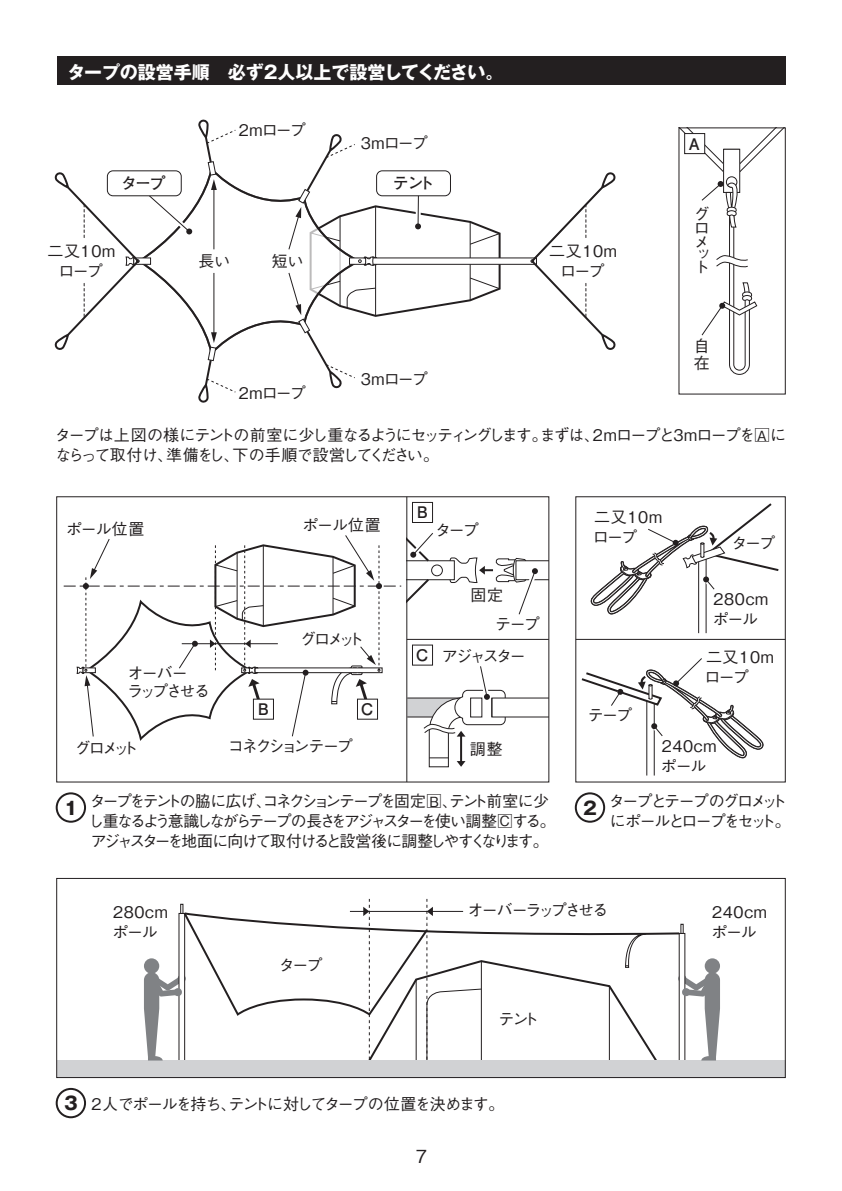
<style>
.page{position:relative;width:842px;height:1191px;background:#fff}
.page>*{position:absolute;margin:0;border:0;box-sizing:border-box;transform-origin:0 0}
.t1{font:700 18px "Gothic MB101 Pro";color:#fff}
.t2{font:700 18px "Gothic MB101 Pro";color:#231f20}
.t3{font:500 18px "Gothic BBB Pro";color:#231f20}
.t4{font:500 16px/13.2px "Gothic BBB Pro";letter-spacing:-.11em;color:#231f20}
.t5{font:500 16px/20px "Gothic BBB Pro";letter-spacing:-.15em;color:#231f20}
.t6{font:500 16px/20px "Gothic BBB Pro";letter-spacing:.04em;color:#231f20}
.t7{font:500 16px "Gothic BBB Pro";letter-spacing:-.08em;color:#231f20}
.t8{font:500 16px/20px "Gothic BBB Pro";letter-spacing:-.13em;color:#231f20}
.t9{font:700 16px "Futo Go B101 Pro";letter-spacing:-.1em;color:#231f20}
.t10{font:500 14px "Gothic BBB Pro";color:#231f20}
.s1{font-family:"Gothic MB101 Pro";font-weight:700;font-size:18px}
</style>
<div class="page">
<svg style="left:73px;top:782px;width:314px;height:336px"></svg>
<div style="left:57px;top:1060px;width:728px;height:17px;background:#d1d2d4"></div>
<div style="left:56px;top:878px;width:730px;height:200px;border:1px solid #231f20"></div>
<div style="left:575px;top:496px;width:211px;height:286px;border:1px solid #231f20"></div>
<div style="left:646px;top:698px;width:9px;height:78px;background:#fff;border:1px solid #231f20"></div>
<div style="left:698px;top:556px;width:9px;height:77px;background:#fff;border:1px solid #231f20"></div>
<hr style="left:576px;top:639px;width:209px;height:1px;background:#231f20">
<hr style="left:406px;top:497px;width:1px;height:285px;background:#231f20">
<svg style="left:144px;top:899px;width:576px;height:162px"></svg>
<div style="left:57px;top:57px;width:728px;height:28px;background:#231f20"></div>
<div style="left:56px;top:792px;width:30px;height:30px;border:2px solid #231f20;border-radius:50%"></div>
<div style="left:56px;top:1088px;width:30px;height:30px;border:2px solid #231f20;border-radius:50%"></div>
<div style="left:575px;top:792px;width:30px;height:30px;border:2px solid #231f20;border-radius:50%"></div>
<div style="left:678px;top:127px;width:108px;height:267px;border:1px solid #231f20"></div>
<svg style="left:237px;top:187px;width:51px;height:148px"></svg>
<div style="left:349px;top:257px;width:188px;height:8px;background:#fff;border:1px solid #231f20"></div>
<svg style="left:529px;top:172px;width:87px;height:178px"></svg>
<svg style="left:54px;top:119px;width:183px;height:284px"></svg>
<svg style="left:679px;top:128px;width:106px;height:247px"></svg>
<svg style="left:288px;top:134px;width:214px;height:255px"></svg>
<div style="left:377px;top:171px;width:73px;height:25px;background:#fff;border-radius:6px"></div>
<div style="left:376px;top:170px;width:75px;height:26px;border:1px solid #231f20;border-radius:6px"></div>
<div style="left:107px;top:171px;width:74px;height:25px;background:#fff;border-radius:6px"></div>
<div style="left:107px;top:170px;width:75px;height:26px;border:1px solid #231f20;border-radius:6px"></div>
<svg style="left:581px;top:658px;width:183px;height:101px"></svg>
<svg style="left:590px;top:503px;width:189px;height:113px"></svg>
<div style="left:412px;top:502px;width:21px;height:21px;border:1px solid #231f20"></div>
<div style="left:684px;top:133px;width:21px;height:21px;background:#fff;border:1px solid #231f20"></div>
<svg style="left:64px;top:526px;width:485px;height:242px"></svg>
<p class="t1" style="left:67px;top:57px;width:438px">タープの設営手順　必ず2人以上で設営してください。</p>
<p class="t4" style="left:239px;top:121px;width:69px">2mロープ</p>
<p class="t4" style="left:361px;top:135px;width:69px">3mロープ</p>
<p class="t9" style="left:121px;top:170px;width:46px">タープ</p>
<p class="t9" style="left:393px;top:170px;width:43px">テント</p>
<p class="t6" style="left:47px;top:239px;width:69px;text-align:center">二又10mロープ</p>
<p class="t4" style="left:198px;top:252px;width:33px">長い</p>
<p class="t4" style="left:272px;top:252px;width:33px">短い</p>
<p class="t4" style="left:239px;top:384px;width:69px">2mロープ</p>
<p class="t4" style="left:361px;top:370px;width:69px">3mロープ</p>
<p class="t6" style="left:549px;top:239px;width:69px;text-align:center">二又10mロープ</p>
<p class="t9" style="left:689px;top:131px;width:12px">A</p>
<p class="t4" style="left:694px;top:206px;width:17px">グロメット</p>
<p class="t4" style="left:694px;top:336px;width:17px;line-height:16.6px">自在</p>
<p class="t4" style="left:55px;top:423px;width:733px;line-height:20px">タープは上図の様にテントの前室に少し重なるようにセッティングします。まずは、2mロープと3mロープを□にならって取付け、準備をし、下の手順で設営してください。</p>
<p class="t10" style="left:757px;top:424px;width:11px">A</p>
<p class="t4" style="left:66px;top:520px;width:80px">ポール位置</p>
<p class="t4" style="left:303px;top:517px;width:80px">ポール位置</p>
<p class="t4" style="left:127px;top:662px;width:84px;line-height:18px">オーバー<br>ラップさせる</p>
<p class="t4" style="left:75px;top:740px;width:65px">グロメット</p>
<p class="t4" style="left:300px;top:630px;width:65px">グロメット</p>
<p class="t9" style="left:258px;top:696px;width:12px">B</p>
<p class="t9" style="left:361px;top:696px;width:14px">C</p>
<p class="t5" style="left:228px;top:734px;width:127px">コネクションテープ</p>
<p class="t9" style="left:417px;top:499px;width:12px">B</p>
<p class="t4" style="left:435px;top:522px;width:45px">タープ</p>
<p class="t9" style="left:416px;top:642px;width:14px">C</p>
<p class="t4" style="left:471px;top:586px;width:34px">固定</p>
<p class="t4" style="left:495px;top:615px;width:46px">テープ</p>
<p class="t4" style="left:442px;top:647px;width:86px">アジャスター</p>
<p class="t4" style="left:470px;top:740px;width:34px">調整</p>
<p class="t2" style="left:64px;top:792px;width:15px">1</p>
<p class="t5" style="left:88px;top:789px;width:469px">タープをテントの脇に広げ、コネクションテープを固定□、テント前室に少し重なるよう意識しながらテープの長さをアジャスターを使い調整□する。アジャスターを地面に向けて取付けると設営後に調整しやすくなります。</p>
<p class="t10" style="left:429px;top:790px;width:11px">B</p>
<p class="t10" style="left:499px;top:810px;width:12px">C</p>
<p class="t6" style="left:593px;top:505px;width:71px">二又10mロープ</p>
<p class="t4" style="left:588px;top:706px;width:46px">テープ</p>
<p class="t4" style="left:731px;top:534px;width:45px">タープ</p>
<p class="t6" style="left:713px;top:587px;width:57px">280cmポール</p>
<p class="t6" style="left:704px;top:645px;width:71px">二又10mロープ</p>
<p class="t2" style="left:583px;top:792px;width:15px">2</p>
<p class="t6" style="left:661px;top:734px;width:57px">240cmポール</p>
<p class="t8" style="left:609px;top:789px;width:183px">タープとテープのグロメットにポールとロープをセット。</p>
<p class="t4" style="left:113px;top:903px;width:56px">280cm</p>
<p class="t4" style="left:467px;top:901px;width:143px">オーバーラップさせる</p>
<p class="t4" style="left:112px;top:923px;width:47px">ポール</p>
<p class="t4" style="left:279px;top:956px;width:45px">タープ</p>
<p class="t4" style="left:499px;top:1010px;width:42px">テント</p>
<p class="t7" style="left:64px;top:1091px;width:442px"><span class="s1">3</span> 2人でポールを持ち、テントに対してタープの位置を決めます。</p>
<p class="t3" style="left:416px;top:1141px;width:13px">7</p>
<p class="t6" style="left:711px;top:900px;width:57px">240cmポール</p>
</div>
